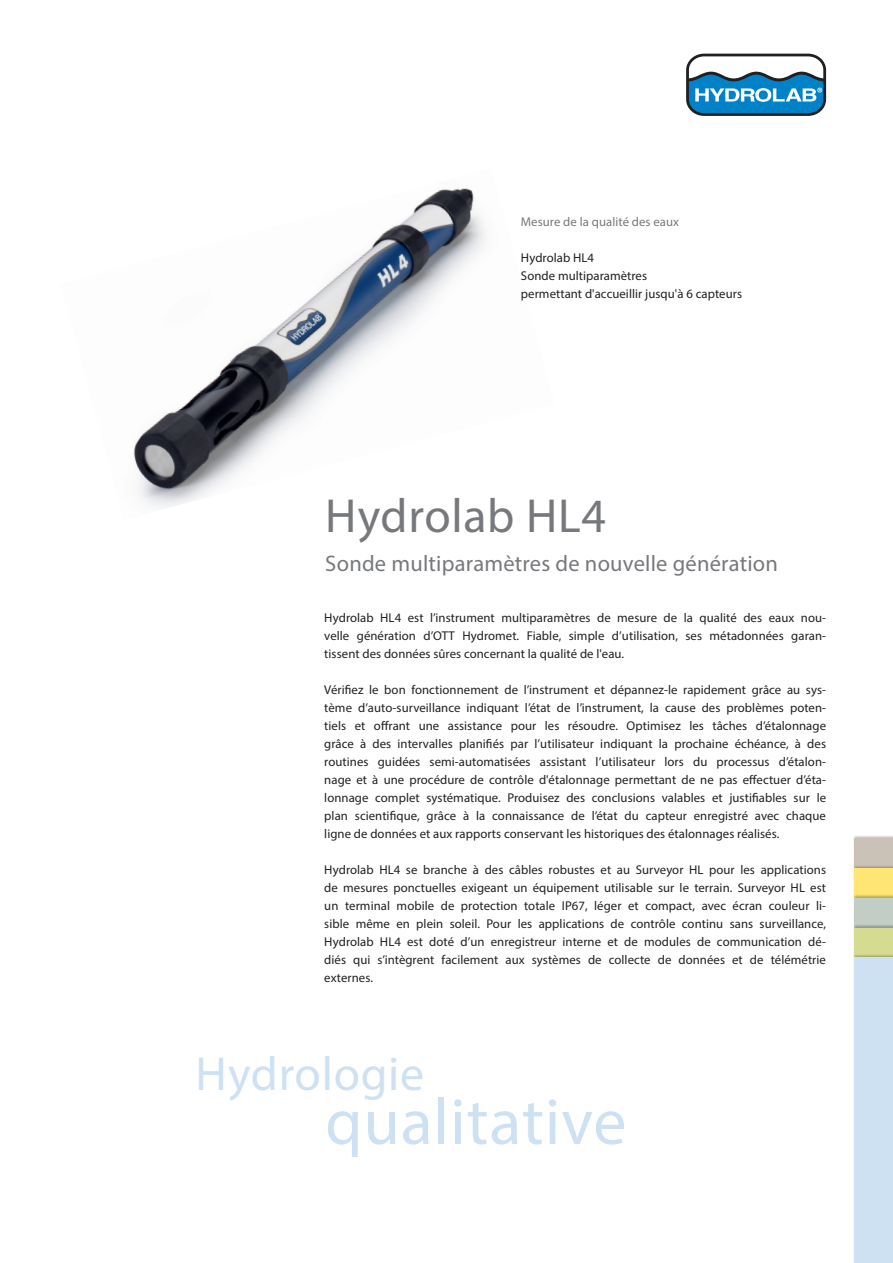
<style>
.page{position:relative;width:893px;height:1263px;background:#fff}
.page>*{position:absolute;margin:0;border:0;box-sizing:border-box;transform-origin:0 0}
.Headline_Bereich{font:66px "Myriad Pro";letter-spacing:.015em;color:#cee1f3}
.fr_Headline{font:48px "Myriad Pro";letter-spacing:.015em;color:#76787b}
.Headline_Bereich_Att{font:48px "Myriad Pro";letter-spacing:.015em;color:#cee1f3}
.fr_Subheadline{font:22.5px "Myriad Pro";letter-spacing:.01em;color:#76787b}
.fr_Copytext_Block__l{font:12.75px/18px "Myriad Pro";letter-spacing:.005em;color:#231f20;text-align:justify}
.fr_Copytext_linksbün{font:12.75px/18px "Myriad Pro";letter-spacing:.005em;color:#231f20}
.fr_Copytext_linksbün-2{font:12.75px "Myriad Pro";letter-spacing:.005em;color:#76787b}
</style>
<div class="page">
<div style="left:853px;top:835px;width:40px;height:33px;background:#231f20;opacity:.3"></div>
<div style="left:855px;top:838px;width:38px;height:30px;background:#cbc2b7"></div>
<div style="left:853px;top:865px;width:40px;height:33px;background:#231f20;opacity:.3"></div>
<div style="left:855px;top:868px;width:38px;height:30px;background:#ffe674"></div>
<div style="left:853px;top:895px;width:40px;height:33px;background:#231f20;opacity:.3"></div>
<div style="left:855px;top:898px;width:38px;height:30px;background:#c2cdc5"></div>
<div style="left:853px;top:924px;width:40px;height:34px;background:#231f20;opacity:.3"></div>
<div style="left:855px;top:928px;width:38px;height:29px;background:#d5db91"></div>
<div style="left:853px;top:954px;width:40px;height:309px;background:#231f20;opacity:.3"></div>
<div style="left:855px;top:957px;width:38px;height:306px;background:#cee1f3"></div>
<img style="left:133px;top:188px;width:353px;height:320px">
<svg style="left:686px;top:58px;width:140px;height:54px"></svg>
<div style="left:686px;top:54px;width:140px;height:62px;border:3px solid #231f20;border-radius:16px"></div>
<p class="fr_Copytext_linksbün-2" style="left:521px;top:214px;width:160px">Mesure de la qualité des eaux</p>
<p class="fr_Copytext_linksbün" style="left:521px;top:248px;width:75px">Hydrolab HL4</p>
<p class="fr_Copytext_linksbün" style="left:521px;top:266px;width:223px">Sonde multiparamètres<br>permettant d'accueillir jusqu'à 6 capteurs</p>
<p class="fr_Headline" style="left:325px;top:486px;width:282px">Hydrolab HL4</p>
<p class="fr_Subheadline" style="left:325px;top:550px;width:454px">Sonde multiparamètres de nouvelle génération</p>
<p class="fr_Copytext_Block__l" style="left:324px;top:608px;width:503px">Hydrolab HL4 est l’instrument multiparamètres de mesure de la qualité des eaux nou&shy;velle génération d’OTT Hydromet. Fiable, simple d’utilisation, ses métadonnées garan&shy;tissent des données sûres concernant la qualité de l'eau.</p>
<p class="fr_Copytext_Block__l" style="left:324px;top:680px;width:503px">Vérifiez le bon fonctionnement de l’instrument et dépannez-le rapidement grâce au sys&shy;tème d’auto-surveillance indiquant l’état de l’instrument, la cause des problèmes poten&shy;tiels et offrant une assistance pour les résoudre. Optimisez les tâches d’étalonnage grâce à des intervalles planifiés par l’utilisateur indiquant la prochaine échéance, à des routines guidées semi-automatisées assistant l’utilisateur lors du processus d’étalon&shy;nage et à une procédure de contrôle d'étalonnage permettant de ne pas effectuer d’éta&shy;lonnage complet systématique. Produisez des conclusions valables et justifiables sur le plan scientifique, grâce à la connaissance de l’état du capteur enregistré avec chaque ligne de données et aux rapports conservant les historiques des étalonnages réalisés.</p>
<p class="fr_Copytext_Block__l" style="left:324px;top:860px;width:503px">Hydrolab HL4 se branche à des câbles robustes et au Surveyor HL pour les applications de mesures ponctuelles exigeant un équipement utilisable sur le terrain. Surveyor HL est un terminal mobile de protection totale IP67, léger et compact, avec écran couleur li&shy;sible même en plein soleil. Pour les applications de contrôle continu sans surveillance, Hydrolab HL4 est doté d’un enregistreur interne et de modules de communication dé&shy;diés qui s’intègrent facilement aux systèmes de collecte de données et de télémétrie externes.</p>
<p class="Headline_Bereich_Att" style="left:196px;top:1044px;width:230px">Hydrologie</p>
<p class="Headline_Bereich" style="left:325px;top:1081px;width:303px">qualitative</p>
</div>
